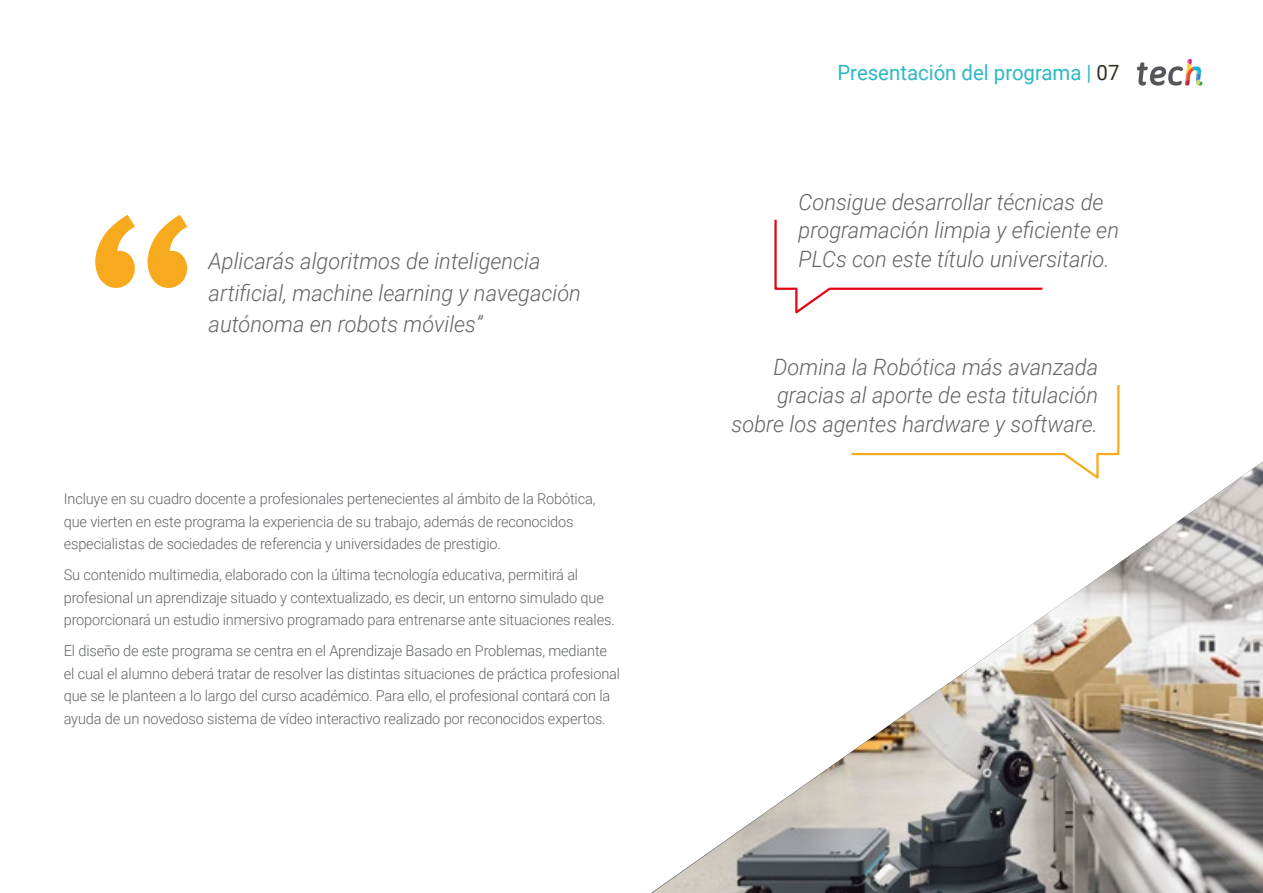
<style>
.page{position:relative;width:1263px;height:893px;background:#fff}
.page>*{position:absolute;margin:0;border:0;box-sizing:border-box;transform-origin:0 0}
.t1{font:italic 300 22.5px/28.5px "Roboto";color:#61646a}
.t2{font:21px "Roboto";color:#2db8c5}
.t3{font:300 15px/22.5px "Roboto";letter-spacing:-.01em;color:#61646a}
.s1{color:#312e20}
</style>
<div class="page">
<svg style="left:95px;top:215px;width:92px;height:73px"></svg>
<svg style="left:774px;top:219px;width:269px;height:95px"></svg>
<svg style="left:851px;top:385px;width:269px;height:76px"></svg>
<img style="left:652px;top:461px;width:611px;height:432px">
<svg style="left:1137px;top:59px;width:65px;height:27px"></svg>
<h1 class="t1" style="left:209px;top:245px;width:374px;line-height:31.5px">Aplicarás algoritmos de inteligencia artificial, machine learning y navegación autónoma en robots móviles”</h1>
<p class="t3" style="left:64px;top:487px;width:533px">Incluye en su cuadro docente a profesionales pertenecientes al ámbito de la Robótica, que vierten en este programa la experiencia de su trabajo, además de reconocidos especialistas de sociedades de referencia y universidades de prestigio.</p>
<p class="t3" style="left:64px;top:563px;width:552px">Su contenido multimedia, elaborado con la última tecnología educativa, permitirá al profesional un aprendizaje situado y contextualizado, es decir, un entorno simulado que proporcionará un estudio inmersivo programado para entrenarse ante situaciones reales.</p>
<p class="t3" style="left:64px;top:639px;width:558px">El diseño de este programa se centra en el Aprendizaje Basado en Problemas, mediante el cual el alumno deberá tratar de resolver las distintas situaciones de práctica profesional que se le planteen a lo largo del curso académico. Para ello, el profesional contará con la ayuda de un novedoso sistema de vídeo interactivo realizado por reconocidos expertos.</p>
<h2 class="t2" style="left:837px;top:57px;width:284px">Presentación del programa | <span class="s1">07</span></h2>
<h1 class="t1" style="left:798px;top:187px;width:322px">Consigue desarrollar técnicas de programación limpia y eficiente en<br>PLCs con este título universitario.</h1>
<h1 class="t1" style="left:732px;top:352px;width:368px;text-align:right">Domina la Robótica más avanzada gracias al aporte de esta titulación sobre los agentes hardware y software.</h1>
</div>
